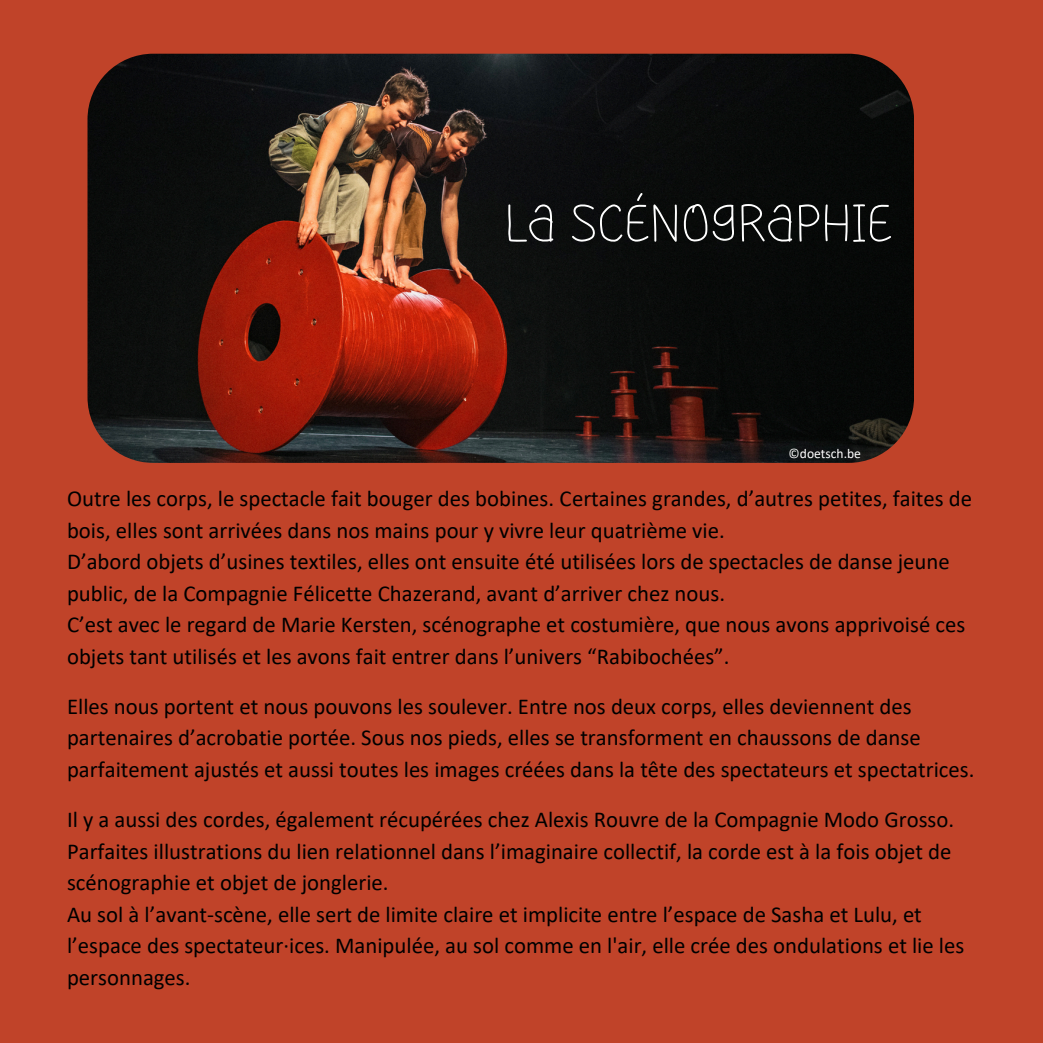
<style>
.page{position:relative;width:1043px;height:1043px;background:#fff}
.page>*{position:absolute;margin:0;border:0;box-sizing:border-box;transform-origin:0 0}
.t1{font:52.5px "Iniya Display";color:#fff}
.t2{font:22.75px/31.5px "Calibri";color:#000}
.t3{font:13.65px "Calibri";color:#fff}
</style>
<div class="page">
<div style="left:0;top:0;width:1042px;height:1042px;background:#c04329"></div>
<img style="left:87px;top:54px;width:826px;height:409px;border-radius:66px">
<h1 class="t1" style="left:504px;top:201px;width:389px">LA SCÉNOGRAPHIE</h1>
<p class="t3" style="left:788px;top:448px;width:74px">©doetsch.be</p>
<p class="t2" style="left:67px;top:484px;width:906px">Outre les corps, le spectacle fait bouger des bobines. Certaines grandes, d’autres petites, faites de bois, elles sont arrivées dans nos mains pour y vivre leur quatrième vie.<br>D’abord objets d’usines textiles, elles ont ensuite été utilisées lors de spectacles de danse jeune public, de la Compagnie Félicette Chazerand, avant d’arriver chez nous.<br>C’est avec le regard de Marie Kersten, scénographe et costumière, que nous avons apprivoisé ces objets tant utilisés et les avons fait entrer dans l’univers “Rabibochées”.</p>
<p class="t2" style="left:67px;top:692px;width:908px">Elles nous portent et nous pouvons les soulever. Entre nos deux corps, elles deviennent des partenaires d’acrobatie portée. Sous nos pieds, elles se transforment en chaussons de danse parfaitement ajustés et aussi toutes les images créées dans la tête des spectateurs et spectatrices.</p>
<p class="t2" style="left:67px;top:805px;width:898px">Il y a aussi des cordes, également récupérées chez Alexis Rouvre de la Compagnie Modo Grosso.<br>Parfaites illustrations du lien relationnel dans l’imaginaire collectif, la corde est à la fois objet de scénographie et objet de jonglerie.<br>Au sol à l’avant-scène, elle sert de limite claire et implicite entre l’espace de Sasha et Lulu, et l’espace des spectateur·ices. Manipulée, au sol comme en l'air, elle crée des ondulations et lie les personnages.</p>
</div>
